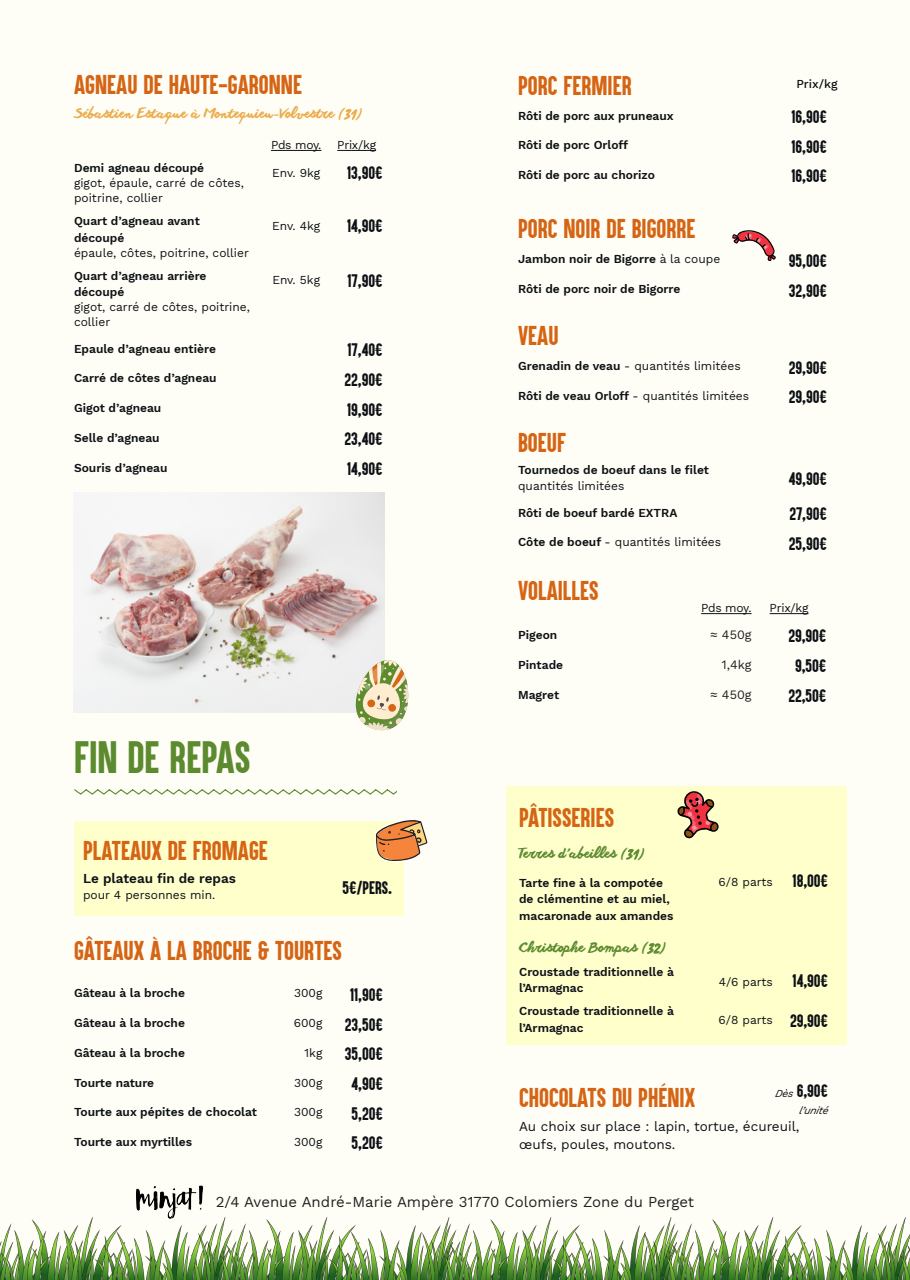
<style>
.page{position:relative;width:910px;height:1280px;background:#fffef6}
.page>*{position:absolute;margin:0;border:0;box-sizing:border-box;transform-origin:0 0}
.t1{font:37.5px "Aku&Kamu";color:#5c8b2f}
.t2{font:22.5px "Aku&Kamu";color:#d56515}
.t3{font:15px "Aku&Kamu";color:#0e1216}
.t4{font:15px "Work Sans";color:#212121}
.t5{font:13.5px/18px "Work Sans";color:#0e1216}
.t6{font:13.5px "anothershabby";color:#ebad4e}
.t7{font:13.5px "anothershabby";color:#5c8b2f}
.t8{font:600 13.5px "Work Sans";color:#0e1216}
.t9{font:12.6px "Work Sans";color:#231f20}
.t10{font:600 12px/16.5px "Work Sans";color:#0e1216}
.t11{font:12px/15px "Work Sans";color:#0e1216}
.t12{font:500 12px "Work Sans";color:#0e1216}
.t13{font:italic 10.5px "Work Sans";color:#0e1216}
.s1{font-family:"Mistral";font-style:italic}
.s2{font-weight:400}
.s3{font-weight:600}
.s4{font-family:"Mistral";font-style:italic;color:#5c8f30}
.s5{font-family:"Work Sans";font-style:italic;font-size:10.5px}
</style>
<div class="page">
<hr style="left:271px;top:150px;width:50px;height:1px;background:#0e1216">
<hr style="left:337px;top:150px;width:39px;height:1px;background:#0e1216">
<svg style="left:732px;top:230px;width:44px;height:31px"></svg>
<img style="left:74px;top:492px;width:311px;height:221px">
<svg style="left:74px;top:789px;width:323px;height:6px"></svg>
<svg style="left:353px;top:657px;width:56px;height:74px"></svg>
<hr style="left:701px;top:613px;width:50px;height:1px;background:#0e1216">
<hr style="left:770px;top:613px;width:38px;height:1px;background:#0e1216">
<div style="left:507px;top:786px;width:340px;height:259px;background:#ffc"></div>
<svg style="left:677px;top:791px;width:42px;height:48px"></svg>
<div style="left:74px;top:821px;width:330px;height:95px;background:#ffc"></div>
<svg style="left:375px;top:819px;width:53px;height:43px"></svg>
<img style="left:0;top:1218px;width:198px;height:62px">
<img style="left:198px;top:1218px;width:224px;height:62px">
<img style="left:422px;top:1218px;width:222px;height:62px">
<img style="left:644px;top:1218px;width:234px;height:62px">
<img style="left:878px;top:1218px;width:32px;height:62px">
<img style="left:129px;top:1185px;width:77px;height:44px">
<p class="t2" style="left:74px;top:70px;width:230px">AGNEAU DE HAUTE-GARONNE</p>
<p class="t6" style="left:74px;top:106px;width:289px">Sébastien Estaque à Montequieu-Volvestre (<span class="s1">31</span>)</p>
<p class="t11" style="left:271px;top:137px;width:52px">Pds moy.</p>
<p class="t11" style="left:337px;top:137px;width:40px">Prix/kg</p>
<p class="t10" style="left:74px;top:159px;width:132px">Demi agneau découpé</p>
<p class="t11" style="left:74px;top:175px;width:171px">gigot, épaule, carré de côtes, poitrine, collier</p>
<p class="t11" style="left:272px;top:165px;width:50px">Env. 9kg</p>
<p class="t3" style="left:347px;top:163px;width:37px">13,90€</p>
<p class="t10" style="left:74px;top:212px;width:127px">Quart d’agneau avant</p>
<p class="t10" style="left:74px;top:229px;width:52px">découpé</p>
<p class="t11" style="left:74px;top:245px;width:176px">épaule, côtes, poitrine, collier</p>
<p class="t10" style="left:74px;top:267px;width:134px">Quart d’agneau arrière</p>
<p class="t10" style="left:74px;top:283px;width:52px">découpé</p>
<p class="t11" style="left:74px;top:299px;width:177px">gigot, carré de côtes, poitrine, collier</p>
<p class="t11" style="left:272px;top:218px;width:50px">Env. 4kg</p>
<p class="t3" style="left:347px;top:216px;width:37px">14,90€</p>
<p class="t11" style="left:272px;top:272px;width:49px">Env. 5kg</p>
<p class="t3" style="left:348px;top:270px;width:37px">17,90€</p>
<p class="t10" style="left:74px;top:340px;width:143px">Epaule d’agneau entière</p>
<p class="t3" style="left:348px;top:340px;width:37px">17,40€</p>
<p class="t10" style="left:74px;top:370px;width:144px">Carré de côtes d’agneau</p>
<p class="t3" style="left:345px;top:370px;width:40px">22,90€</p>
<p class="t10" style="left:74px;top:399px;width:89px">Gigot d’agneau</p>
<p class="t3" style="left:347px;top:399px;width:37px">19,90€</p>
<p class="t10" style="left:74px;top:429px;width:87px">Selle d’agneau</p>
<p class="t3" style="left:345px;top:429px;width:40px">23,40€</p>
<p class="t10" style="left:74px;top:459px;width:95px">Souris d’agneau</p>
<p class="t3" style="left:347px;top:459px;width:37px">14,90€</p>
<p class="t1" style="left:74px;top:732px;width:178px">FIN DE REPAS</p>
<p class="t2" style="left:83px;top:835px;width:186px">PLATEAUX DE FROMAGE</p>
<p class="t8" style="left:83px;top:868px;width:154px">Le plateau fin de repas</p>
<p class="t11" style="left:83px;top:887px;width:134px">pour 4 personnes min.</p>
<p class="t3" style="left:342px;top:878px;width:51px">5€/PERS.</p>
<p class="t2" style="left:74px;top:936px;width:269px">GÂTEAUX À LA BROCHE &amp; TOURTES</p>
<p class="t10" style="left:74px;top:984px;width:112px">Gâteau à la broche</p>
<p class="t11" style="left:294px;top:985px;width:30px">300g</p>
<p class="t3" style="left:350px;top:984px;width:34px">11,90€</p>
<p class="t10" style="left:74px;top:1014px;width:112px">Gâteau à la broche</p>
<p class="t11" style="left:294px;top:1015px;width:30px">600g</p>
<p class="t3" style="left:345px;top:1014px;width:40px">23,50€</p>
<p class="t10" style="left:74px;top:1044px;width:112px">Gâteau à la broche</p>
<p class="t11" style="left:305px;top:1045px;width:19px">1kg</p>
<p class="t3" style="left:345px;top:1044px;width:40px">35,00€</p>
<p class="t10" style="left:74px;top:1074px;width:82px">Tourte nature</p>
<p class="t11" style="left:294px;top:1074px;width:30px">300g</p>
<p class="t3" style="left:352px;top:1074px;width:33px">4,90€</p>
<p class="t10" style="left:74px;top:1103px;width:184px">Tourte aux pépites de chocolat</p>
<p class="t11" style="left:294px;top:1104px;width:30px">300g</p>
<p class="t3" style="left:352px;top:1103px;width:33px">5,20€</p>
<p class="t10" style="left:74px;top:1133px;width:120px">Tourte aux myrtilles</p>
<p class="t11" style="left:294px;top:1134px;width:30px">300g</p>
<p class="t3" style="left:352px;top:1133px;width:33px">5,20€</p>
<p class="t2" style="left:518px;top:70px;width:115px">PORC FERMIER</p>
<p class="t12" style="left:796px;top:75px;width:43px">Prix/kg</p>
<p class="t10" style="left:518px;top:107px;width:157px">Rôti de porc aux pruneaux</p>
<p class="t3" style="left:791px;top:107px;width:37px">16,90€</p>
<p class="t10" style="left:518px;top:136px;width:112px">Rôti de porc Orloff</p>
<p class="t3" style="left:791px;top:136px;width:37px">16,90€</p>
<p class="t10" style="left:518px;top:166px;width:138px">Rôti de porc au chorizo</p>
<p class="t3" style="left:791px;top:166px;width:37px">16,90€</p>
<p class="t2" style="left:518px;top:214px;width:179px">PORC NOIR DE BIGORRE</p>
<p class="t10" style="left:518px;top:251px;width:204px">Jambon noir de Bigorre <span class="s2">à la coupe</span></p>
<p class="t3" style="left:789px;top:251px;width:40px">95,00€</p>
<p class="t10" style="left:518px;top:280px;width:164px">Rôti de porc noir de Bigorre</p>
<p class="t3" style="left:789px;top:280px;width:40px">32,90€</p>
<p class="t2" style="left:518px;top:321px;width:42px">VEAU</p>
<p class="t11" style="left:518px;top:358px;width:224px"><span class="s3">Grenadin de veau</span> - quantités limitées</p>
<p class="t3" style="left:789px;top:357px;width:40px">29,90€</p>
<p class="t11" style="left:518px;top:388px;width:233px"><span class="s3">Rôti de veau Orloff</span> - quantités limitées</p>
<p class="t3" style="left:789px;top:387px;width:40px">29,90€</p>
<p class="t2" style="left:518px;top:428px;width:50px">BOEUF</p>
<p class="t10" style="left:518px;top:461px;width:192px">Tournedos de boeuf dans le filet</p>
<p class="t11" style="left:518px;top:478px;width:108px">quantités limitées</p>
<p class="t3" style="left:789px;top:469px;width:40px">49,90€</p>
<p class="t10" style="left:518px;top:504px;width:161px">Rôti de boeuf bardé EXTRA</p>
<p class="t3" style="left:789px;top:504px;width:39px">27,90€</p>
<p class="t11" style="left:518px;top:534px;width:205px"><span class="s3">Côte de boeuf</span> - quantités limitées</p>
<p class="t3" style="left:789px;top:533px;width:40px">25,90€</p>
<p class="t2" style="left:518px;top:576px;width:82px">VOLAILLES</p>
<p class="t11" style="left:701px;top:600px;width:52px">Pds moy.</p>
<p class="t11" style="left:770px;top:600px;width:40px">Prix/kg</p>
<p class="t10" style="left:518px;top:626px;width:41px">Pigeon</p>
<p class="t9" style="left:710px;top:625px;width:43px">≈ 450g</p>
<p class="t3" style="left:788px;top:626px;width:40px">29,90€</p>
<p class="t10" style="left:518px;top:656px;width:47px">Pintade</p>
<p class="t9" style="left:722px;top:655px;width:31px">1,4kg</p>
<p class="t3" style="left:795px;top:656px;width:33px">9,50€</p>
<p class="t10" style="left:518px;top:686px;width:43px">Magret</p>
<p class="t9" style="left:710px;top:685px;width:43px">≈ 450g</p>
<p class="t3" style="left:788px;top:686px;width:40px">22,50€</p>
<p class="t2" style="left:519px;top:802px;width:97px">PÂTISSERIES</p>
<p class="t7" style="left:519px;top:846px;width:126px">Terres d’abeilles (<span class="s4">31</span>)</p>
<p class="t10" style="left:519px;top:874px;width:156px">Tarte fine à la compotée de clémentine et au miel, macaronade aux amandes</p>
<p class="t7" style="left:519px;top:940px;width:147px">Christophe Bompas (<span class="s4">32</span>)</p>
<p class="t11" style="left:719px;top:874px;width:56px">6/8 parts</p>
<p class="t3" style="left:793px;top:870px;width:37px">18,00€</p>
<p class="t10" style="left:519px;top:963px;width:156px">Croustade traditionnelle à l’Armagnac</p>
<p class="t3" style="left:793px;top:971px;width:37px">14,90€</p>
<p class="t10" style="left:519px;top:1002px;width:156px">Croustade traditionnelle à l’Armagnac</p>
<p class="t3" style="left:790px;top:1010px;width:40px">29,90€</p>
<p class="t11" style="left:719px;top:974px;width:55px">4/6 parts</p>
<p class="t11" style="left:719px;top:1012px;width:56px">6/8 parts</p>
<p class="t2" style="left:519px;top:1082px;width:177px">CHOCOLATS DU PHÉNIX</p>
<p class="t3" style="left:775px;top:1081px;width:55px"><span class="s5">Dès</span>6,90€</p>
<p class="t13" style="left:799px;top:1102px;width:34px">l’unité</p>
<p class="t5" style="left:519px;top:1117px;width:282px">Au choix sur place : lapin, tortue, écureuil, œufs, poules, moutons.</p>
<p class="t4" style="left:216px;top:1190px;width:480px">2/4 Avenue André-Marie Ampère 31770 Colomiers Zone du Perget</p>
</div>
